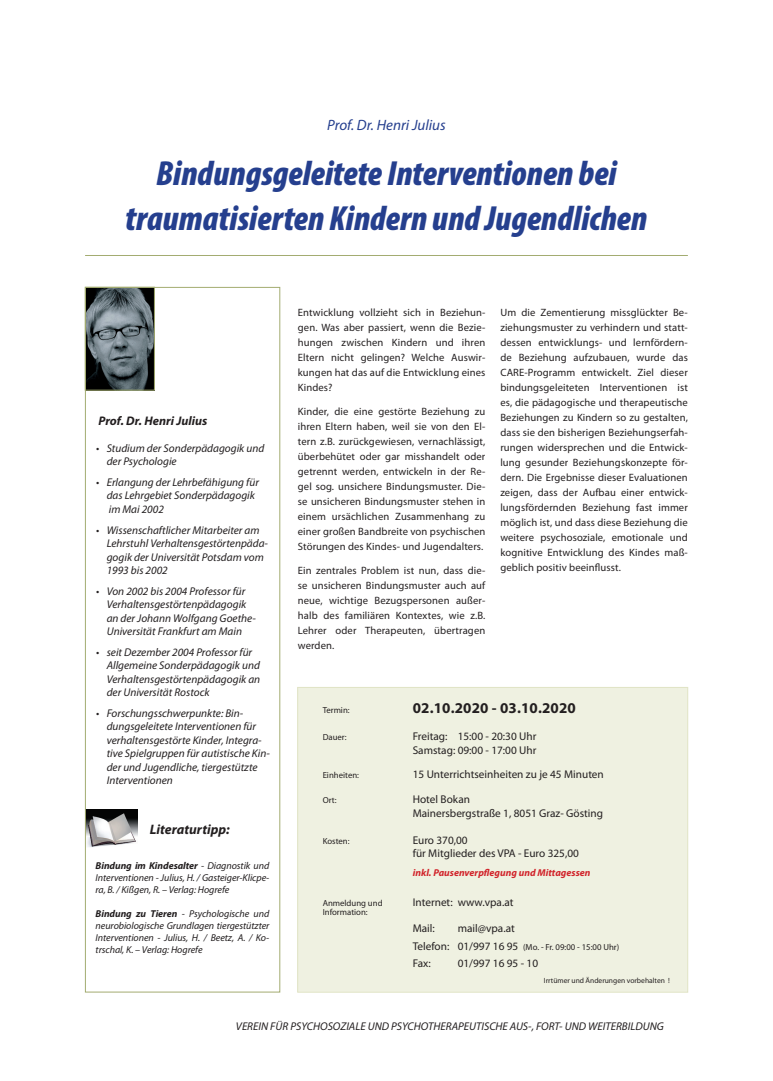
<style>
.page{position:relative;width:773px;height:1081px;background:#fff}
.page>*{position:absolute;margin:0;border:0;box-sizing:border-box;transform-origin:0 0}
.Seminartitel{font:italic 900 condensed 35px/45px "Myriad Pro";color:#253f8e;text-align:center}
.t1{font:700 15px "Myriad Pro";letter-spacing:.01em;color:#231f20}
.Referent_-_Titel{font:italic 15px "Myriad Pro";color:#253f8e}
.t2{font:italic 700 13.75px "Myriad Pro";color:#231f20}
.t3{font:italic 700 12.5px "Myriad Pro";color:#231f20}
.t4{font:italic 11.25px/13.5px "Myriad Pro";color:#231f20}
.t5{font:11.25px "Myriad Pro";color:#231f20}
.Aufzählung_001{font:10.62px/15px "Myriad Pro";letter-spacing:.01em;color:#231f20;text-align:justify}
.t6{font:italic 10px/12px "Myriad Pro";letter-spacing:-.005em;color:#231f20;text-align:justify}
.Text{font:italic 700 10px "Myriad Pro";color:#d1232a}
.t7{font:8.75px "Myriad Pro";color:#231f20}
.t8{font:7.5px "Myriad Pro";color:#231f20}
.s1{font-weight:700}
.s2{font-size:11.25px}
</style>
<div class="page">
<img style="left:87px;top:289px;width:65px;height:99px">
<div style="left:297px;top:687px;width:390px;height:305px;background:#eff1e1"></div>
<div style="left:297px;top:687px;width:390px;height:305px;border:1px solid #e1e4c6"></div>
<hr style="left:85px;top:255px;width:602px;height:1px;background:#a3ac71">
<img style="left:87px;top:810px;width:51px;height:37px">
<div style="left:85px;top:287px;width:195px;height:705px;border:1px solid #a3ac71"></div>
<p class="Referent_-_Titel" style="left:327px;top:115px;width:120px">Prof. Dr. Henri Julius</p>
<p class="Seminartitel" style="left:126px;top:150px;width:523px">Bindungsgeleitete Interventionen bei traumatisierten Kindern und Jugendlichen</p>
<p class="t3" style="left:98px;top:412px;width:110px">Prof. Dr. Henri Julius</p>
<p class="t4" style="left:107px;top:441px;width:159px;text-indent:-11px">• Studium der Sonderpädagogik und der Psychologie</p>
<p class="t4" style="left:107px;top:475px;width:154px;text-indent:-11px">• Erlangung der Lehrbefähigung für das Lehrgebiet Sonderpädagogik im Mai 2002</p>
<p class="t4" style="left:107px;top:523px;width:163px;text-indent:-11px">• Wissenschaftlicher Mitarbeiter am<br>Lehrstuhl Verhaltensgestörtenpäda&shy;gogik der Universität Potsdam vom<br>1993 bis 2002</p>
<p class="t4" style="left:107px;top:584px;width:151px;text-indent:-11px">• Von 2002 bis 2004 Professor für<br>Verhaltensgestörtenpädagogik an der Johann Wolfgang Goethe-<br>Universität Frankfurt am Main</p>
<p class="t4" style="left:107px;top:645px;width:155px;text-indent:-11px">• seit Dezember 2004 Professor für<br>Allgemeine Sonderpädagogik und<br>Verhaltensgestörtenpädagogik an der Universität Rostock</p>
<p class="t4" style="left:107px;top:706px;width:164px;text-indent:-11px">• Forschungsschwerpunkte: Bin&shy;dungsgeleitete Interventionen für verhaltensgestörte Kinder, Integra&shy;tive Spielgruppen für autistische Kin&shy;der und Jugendliche, tiergestützte Interventionen</p>
<p class="t2" style="left:150px;top:820px;width:81px">Literaturtipp:</p>
<p class="t6" style="left:96px;top:859px;width:175px"><span class="s1">Bindung im Kindesalter</span> - Diagnostik und Interventionen - Julius, H. / Gasteiger-Klicpe&shy;ra, B. / Kißgen, R. – Verlag: Hogrefe</p>
<p class="t6" style="left:96px;top:907px;width:175px"><span class="s1">Bindung zu Tieren</span> - Psychologische und neurobiologische Grundlagen tiergestützter Interventionen - Julius, H. / Beetz, A. / Ko&shy;trschal, K. – Verlag: Hogrefe</p>
<p class="Aufzählung_001" style="left:298px;top:305px;width:189px">Entwicklung vollzieht sich in Beziehun&shy;gen. Was aber passiert, wenn die Bezie&shy;hungen zwischen Kindern und ihren Eltern nicht gelingen? Welche Auswir&shy;kungen hat das auf die Entwicklung eines Kindes?</p>
<p class="Aufzählung_001" style="left:298px;top:404px;width:189px">Kinder, die eine gestörte Beziehung zu ihren Eltern haben, weil sie von den El&shy;tern z.B. zurückgewiesen, vernachlässigt, überbehütet oder gar misshandelt oder getrennt werden, entwickeln in der Re&shy;gel sog. unsichere Bindungsmuster. Die&shy;se unsicheren Bindungsmuster stehen in einem ursächlichen Zusammenhang zu einer großen Bandbreite von psychischen Störungen des Kindes- und Jugendalters.</p>
<p class="Aufzählung_001" style="left:298px;top:563px;width:189px">Ein zentrales Problem ist nun, dass die&shy;se unsicheren Bindungsmuster auch auf neue, wichtige Bezugspersonen außer&shy;halb des familiären Kontextes, wie z.B.<br>Lehrer oder Therapeuten, übertragen werden.</p>
<p class="Aufzählung_001" style="left:500px;top:305px;width:189px">Um die Zementierung missglückter Be&shy;ziehungsmuster zu verhindern und statt&shy;dessen entwicklungs- und lernfördern&shy;de Beziehung aufzubauen, wurde das CARE-Programm entwickelt. Ziel dieser bindungsgeleiteten Interventionen ist es, die pädagogische und therapeutische Beziehungen zu Kindern so zu gestalten, dass sie den bisherigen Beziehungserfah&shy;rungen widersprechen und die Entwick&shy;lung gesunder Beziehungskonzepte för&shy;dern. Die Ergebnisse dieser Evaluationen zeigen, dass der Aufbau einer entwick&shy;lungsfördernden Beziehung fast immer möglich ist, und dass diese Beziehung die weitere psychosoziale, emotionale und kognitive Entwicklung des Kindes maß&shy;geblich positiv beeinflusst.</p>
<p class="t7" style="left:322px;top:704px;width:29px">Termin:</p>
<p class="t1" style="left:412px;top:698px;width:164px">02.10.2020 - 03.10.2020</p>
<p class="t7" style="left:322px;top:731px;width:26px">Dauer:</p>
<p class="t5" style="left:412px;top:729px;width:125px">Freitag: 15:00 - 20:30 Uhr</p>
<p class="t5" style="left:412px;top:743px;width:125px">Samstag: 09:00 - 17:00 Uhr</p>
<p class="t7" style="left:322px;top:769px;width:38px">Einheiten:</p>
<p class="t5" style="left:412px;top:767px;width:193px">15 Unterrichtseinheiten zu je 45 Minuten</p>
<p class="t7" style="left:322px;top:795px;width:15px">Ort:</p>
<p class="t5" style="left:412px;top:792px;width:59px">Hotel Bokan</p>
<p class="t5" style="left:412px;top:806px;width:192px">Mainersbergstraße 1, 8051 Graz- Gösting</p>
<p class="t7" style="left:322px;top:835px;width:28px">Kosten:</p>
<p class="t5" style="left:412px;top:833px;width:56px">Euro 370,00</p>
<p class="t5" style="left:412px;top:846px;width:168px">für Mitglieder des VPA - Euro 325,00</p>
<p class="Text" style="left:412px;top:866px;width:179px">inkl. Pausenverpflegung und Mittagessen</p>
<p class="t7" style="left:322px;top:897px;width:61px">Anmeldung und</p>
<p class="t5" style="left:412px;top:895px;width:102px">Internet: www.vpa.at</p>
<p class="t7" style="left:322px;top:906px;width:47px">Information:</p>
<p class="t5" style="left:412px;top:921px;width:24px">Mail:</p>
<p class="t5" style="left:457px;top:921px;width:59px">mail@vpa.at</p>
<p class="t7" style="left:412px;top:941px;width:208px"><span class="s2">Telefon: 01/997 16 95</span> (Mo. - Fr. 09:00 - 15:00 Uhr)</p>
<p class="t5" style="left:412px;top:956px;width:19px">Fax:</p>
<p class="t5" style="left:457px;top:956px;width:82px">01/997 16 95 - 10</p>
<p class="t8" style="left:543px;top:976px;width:127px">Irrtümer und Änderungen vorbehalten !</p>
<p class="t4" style="left:236px;top:1019px;width:429px">VEREIN FÜR PSYCHOSOZIALE UND PSYCHOTHERAPEUTISCHE AUS-, FORT- UND WEITERBILDUNG</p>
</div>
